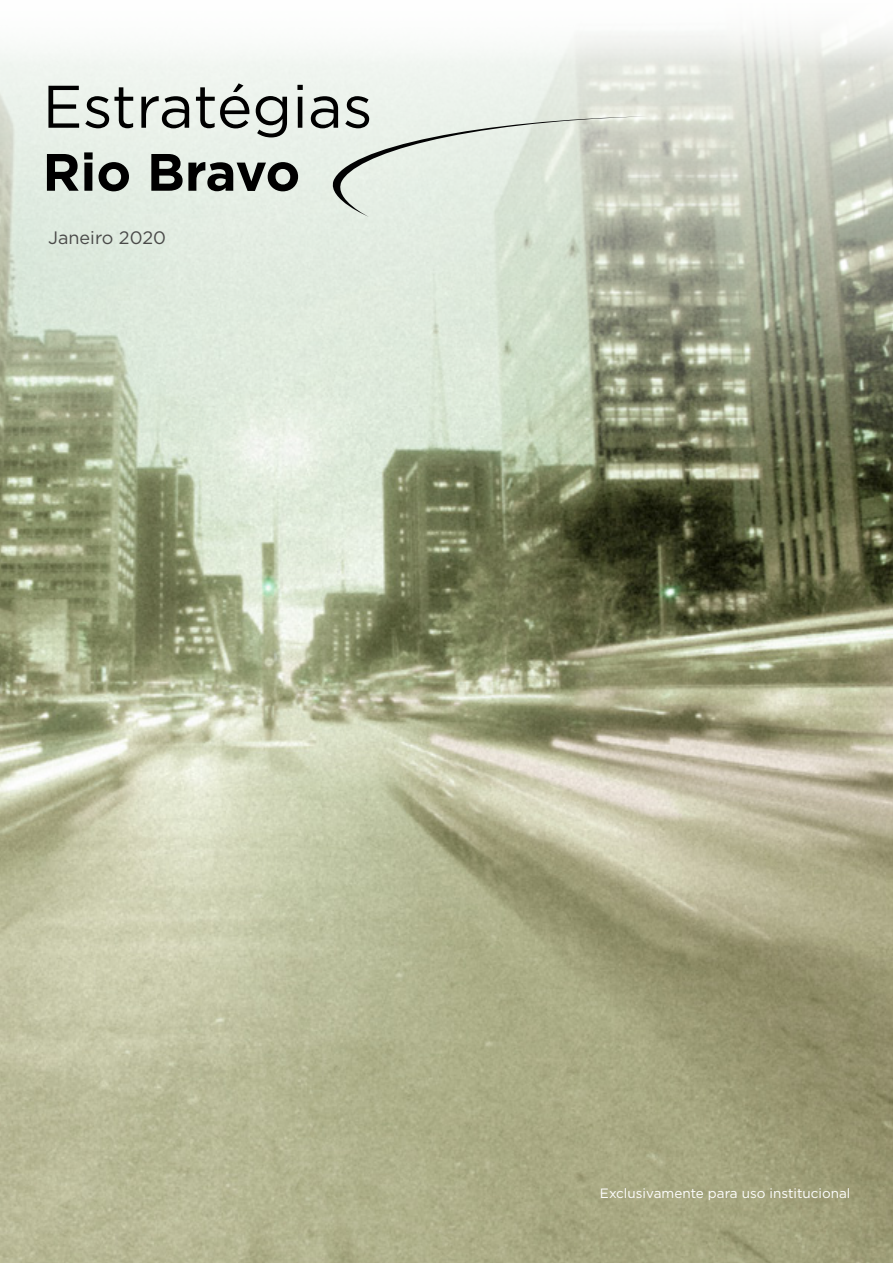
<style>
.page{position:relative;width:893px;height:1263px;background:#fff}
.page>*{position:absolute;margin:0;border:0;box-sizing:border-box;transform-origin:0 0}
.t1{font:60px "Gotham";color:#000}
.t2{font:700 52.5px "Gotham";letter-spacing:-.01em;color:#000}
.t3{font:18px "Gotham";color:#4a4a49}
.t4{font:13.5px "Gotham";color:#fff}
</style>
<div class="page">
<img style="left:0;top:28px;width:893px;height:1235px">
<svg style="left:327px;top:116px;width:320px;height:101px;background:#d8dfd5"></svg>
<h1 class="t1" style="left:43px;top:68px;width:332px">Estratégias</h1>
<h2 class="t2" style="left:43px;top:137px;width:259px">Rio Bravo</h2>
<h3 class="t3" style="left:48px;top:226px;width:119px">Janeiro 2020</h3>
<p class="t4" style="left:600px;top:1184px;width:252px">Exclusivamente para uso institucional</p>
</div>
